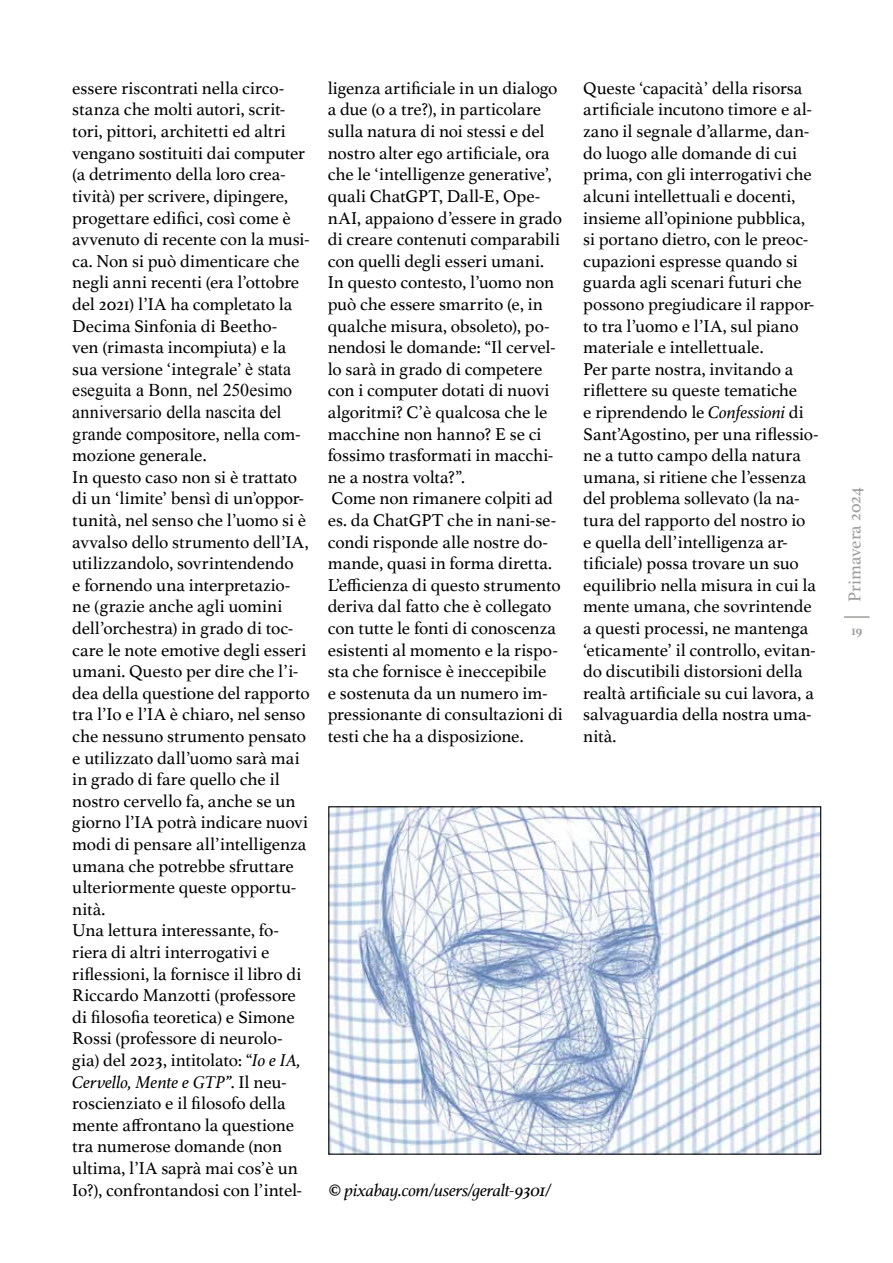
<style>
.page{position:relative;width:893px;height:1263px;background:#fff}
.page>*{position:absolute;margin:0;border:0;box-sizing:border-box;transform-origin:0 0}
.t1{font:18px/21.6px "Athelas";letter-spacing:-.005em;color:#000}
.t2{font:18px/21.6px "Times New Roman";letter-spacing:-.005em;color:#000}
.t3{font:italic 18px "Athelas";letter-spacing:-.015em;color:#000}
.t4{font:18px "Athelas";color:#9d9d9c}
.t5{font:700 13.5px "Athelas";color:#9d9d9c}
.s1{font-family:"Times New Roman"}
.s2{font-style:italic}
.s3{font-weight:700;font-style:normal}
</style>
<div class="page">
<hr style="left:844px;top:616px;width:26px;height:2px;background:#9d9d9c">
<img style="left:330px;top:808px;width:489px;height:345px">
<p class="t1" style="left:72px;top:77px;width:239px">essere riscontrati nella circo&shy;stanza che molti autori, scrit&shy;tori, pittori, architetti ed altri vengano sostituiti dai computer (a detrimento della loro crea&shy;tività) per scrivere, dipingere, progettare edifici, così come è avvenuto di recente con la musi&shy;ca. Non si può dimenticare che negli anni recenti (era l’ottobre del 2021) l’IA ha completato la<br>Decima Sinfonia di Beetho-<br>ven (rimasta incompiuta) e la sua versione ‘integrale’ <span class="s1">è stata</span></p>
<p class="t2" style="left:72px;top:379px;width:221px">eseguita a Bonn, nel 250esimo anniversario della nascita del</p>
<p class="t1" style="left:72px;top:422px;width:239px"><span class="s1">grande compo</span>sitore, nella com&shy;mozione generale.<br>In questo caso non si è trattato di un ‘limite’ bensì di un’oppor&shy;tunità, nel senso che l’uomo si è avvalso dello strumento dell’IA, utilizzandolo, sovrintendendo<br>e fornendo una interpretazio&shy;ne (grazie anche agli uomini dell’orchestra) in grado di toc&shy;care le note emotive degli esseri umani. Questo per dire che l’i&shy;dea della questione del rapporto tra l’Io e l’IA è chiaro, nel senso che nessuno strumento pensato e utilizzato dall’uomo sarà mai in grado di fare quello che il nostro cervello fa, anche se un giorno l’IA potrà indicare nuovi modi di pensare all’intelligenza umana che potrebbe sfruttare ulteriormente queste opportu&shy;nità.<br>Una lettura interessante, fo&shy;riera di altri interrogativi e riflessioni, la fornisce il libro di<br>Riccardo Manzotti (professore di filosofia teoretica) e Simone<br>Rossi (professore di neurolo&shy;gia) del 2023, intitolato: “<span class="s2">Io e IA,<br>Cervello, Mente e GTP”</span>. Il neu&shy;roscienziato e il filosofo della mente affrontano la questione tra numerose domande (non ultima, l’IA saprà mai cos’è un<br>Io?), confrontandosi con l’intel-</p>
<p class="t1" style="left:328px;top:77px;width:237px">ligenza artificiale in un dialogo a due (o a tre?), in particolare sulla natura di noi stessi e del nostro alter ego artificiale, ora che le ‘intelligenze generative’, quali ChatGPT, Dall-E, Ope&shy;nAI, appaiono d’essere in grado di creare contenuti comparabili con quelli degli esseri umani.<br>In questo contesto, l’uomo non può che essere smarrito (e, in qualche misura, obsoleto), po&shy;nendosi le domande: “Il cervel&shy;lo sarà in grado di competere con i computer dotati di nuovi algoritmi? C’è qualcosa che le macchine non hanno? E se ci fossimo trasformati in macchi&shy;ne a nostra volta?”.<br>Come non rimanere colpiti ad es. da ChatGPT che in nani-se&shy;condi risponde alle nostre do&shy;mande, quasi in forma diretta.<br>L’efficienza di questo strumento deriva dal fatto che è collegato con tutte le fonti di conoscenza esistenti al momento e la rispo&shy;sta che fornisce è ineccepibile<br>e sostenuta da un numero im&shy;pressionante di consultazioni di testi che ha a disposizione.</p>
<p class="t1" style="left:583px;top:77px;width:237px">Queste ‘capacità’ della risorsa artificiale incutono timore e al&shy;zano il segnale d’allarme, dan&shy;do luogo alle domande di cui prima, con gli interrogativi che alcuni intellettuali e docenti, insieme all’opinione pubblica, si portano dietro, con le preoc&shy;cupazioni espresse quando si guarda agli scenari futuri che possono pregiudicare il rappor&shy;to tra l’uomo e l’IA, sul piano materiale e intellettuale.<br>Per parte nostra, invitando a riflettere su queste tematiche<br>e riprendendo le <span class="s2">Confessioni</span> di<br>Sant’Agostino, per una riflessio&shy;ne a tutto campo della natura umana, si ritiene che l’essenza del problema sollevato (la na&shy;tura del rapporto del nostro io<br>e quella dell’intelligenza ar&shy;tificiale) possa trovare un suo equilibrio nella misura in cui la mente umana, che sovrintende a questi processi, ne mantenga ‘eticamente’ il controllo, evitan&shy;do discutibili distorsioni della realtà artificiale su cui lavora, a salvaguardia della nostra uma&shy;nità.</p>
<p class="t3" style="left:329px;top:1176px;width:224px"><span class="s3">©</span> pixabay.com/users/geralt-9301/</p>
<p class="t4" style="left:840px;top:602px;width:116px;rotate:-90deg">Primavera 2024</p>
<p class="t5" style="left:851px;top:619px;width:12px">19</p>
</div>
